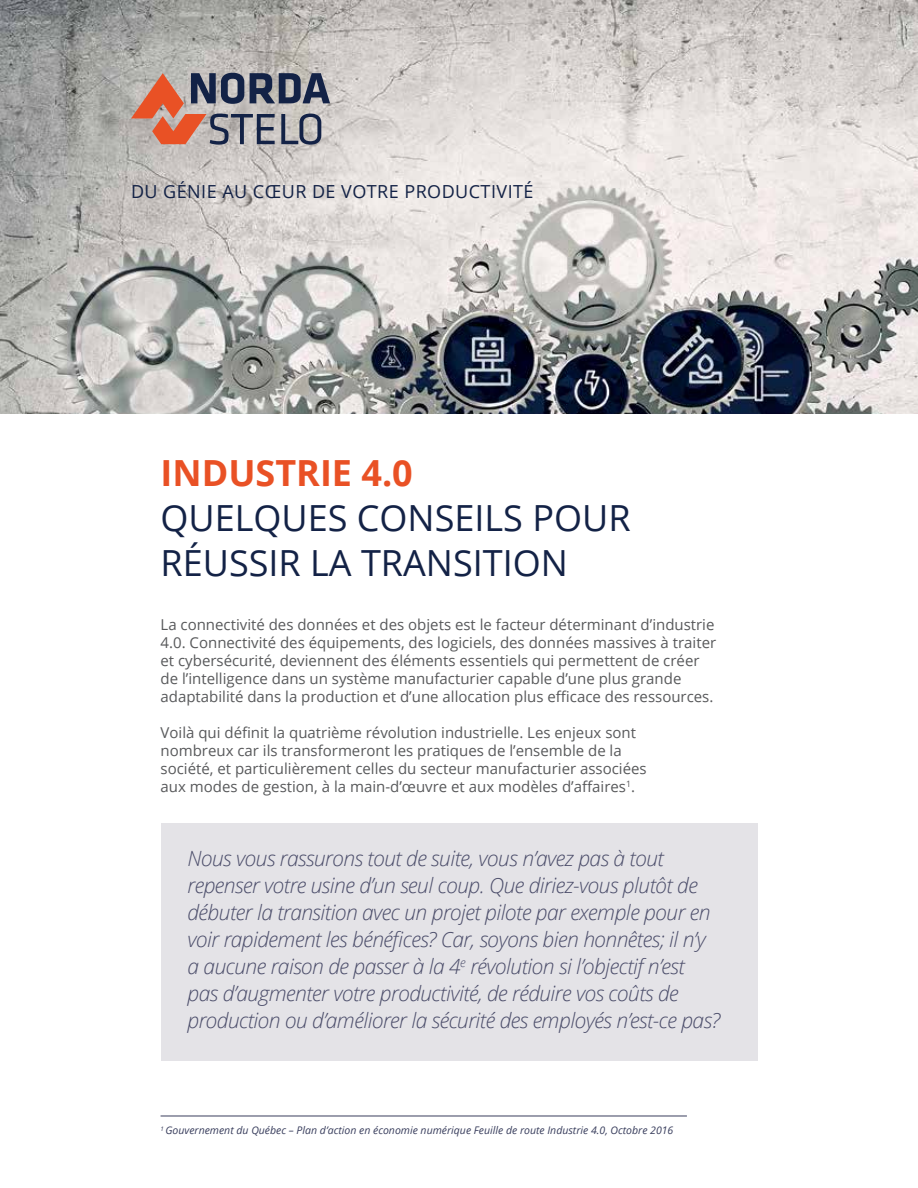
<style>
.page{position:relative;width:918px;height:1188px;background:#fff}
.page>*{position:absolute;margin:0;border:0;box-sizing:border-box;transform-origin:0 0}
.t1{font:36px/45px "Open Sans";color:#132246}
.t2{font:700 36px "Open Sans";color:#e95125}
.t3{font:italic 300 21px/27px "Open Sans";letter-spacing:-.025em;color:#4b4d6a}
.t4{font:18px "Open Sans";letter-spacing:.025em;color:#132246}
.t5{font:15px/18px "Open Sans";color:#58595b}
.t6{font:italic 10.5px "Open Sans";color:#393e5d}
</style>
<div class="page">
<img style="left:0;top:0;width:918px;height:414px">
<div style="left:161px;top:823px;width:596px;height:237px;background:#e4e3e7"></div>
<hr style="left:161px;top:1116px;width:526px;height:1px;background:#393e5d">
<svg style="left:131px;top:73px;width:199px;height:72px;background:#9c8787"></svg>
<p class="t4" style="left:131px;top:179px;width:404px">DU GÉNIE AU CŒUR DE VOTRE PRODUCTIVITÉ</p>
<h1 class="t2" style="left:161px;top:448px;width:254px">INDUSTRIE 4.0</h1>
<h1 class="t1" style="left:161px;top:495px;width:472px">QUELQUES CONSEILS POUR<br>RÉUSSIR LA TRANSITION</h1>
<p class="t5" style="left:161px;top:615px;width:557px">La connectivité des données et des objets est le facteur déterminant d’industrie 4.0. Connectivité des équipements, des logiciels, des données massives à traiter et cybersécurité, deviennent des éléments essentiels qui permettent de créer de l’intelligence dans un système manufacturier capable d’une plus grande adaptabilité dans la production et d’une allocation plus efficace des ressources.</p>
<p class="t5" style="left:161px;top:723px;width:488px">Voilà qui définit la quatrième révolution industrielle. Les enjeux sont nombreux car ils transformeront les pratiques de l’ensemble de la société, et particulièrement celles du secteur manufacturier associées aux modes de gestion, à la main-d’œuvre et aux modèles d’affaires<sup>1</sup>.</p>
<p class="t3" style="left:188px;top:844px;width:534px">Nous vous rassurons tout de suite, vous n’avez pas à tout repenser votre usine d’un seul coup. Que diriez-vous plutôt de débuter la transition avec un projet pilote par exemple pour en voir rapidement les bénéfices? Car, soyons bien honnêtes; il n’y a aucune raison de passer à la 4<sup>e</sup> révolution si l’objectif n’est pas d’augmenter votre productivité, de réduire vos coûts de production ou d’améliorer la sécurité des employés n’est-ce pas?</p>
<p class="t6" style="left:161px;top:1123px;width:514px"><sup>1</sup> Gouvernement du Québec – Plan d’action en économie numérique Feuille de route Industrie 4.0, Octobre 2016</p>
</div>
